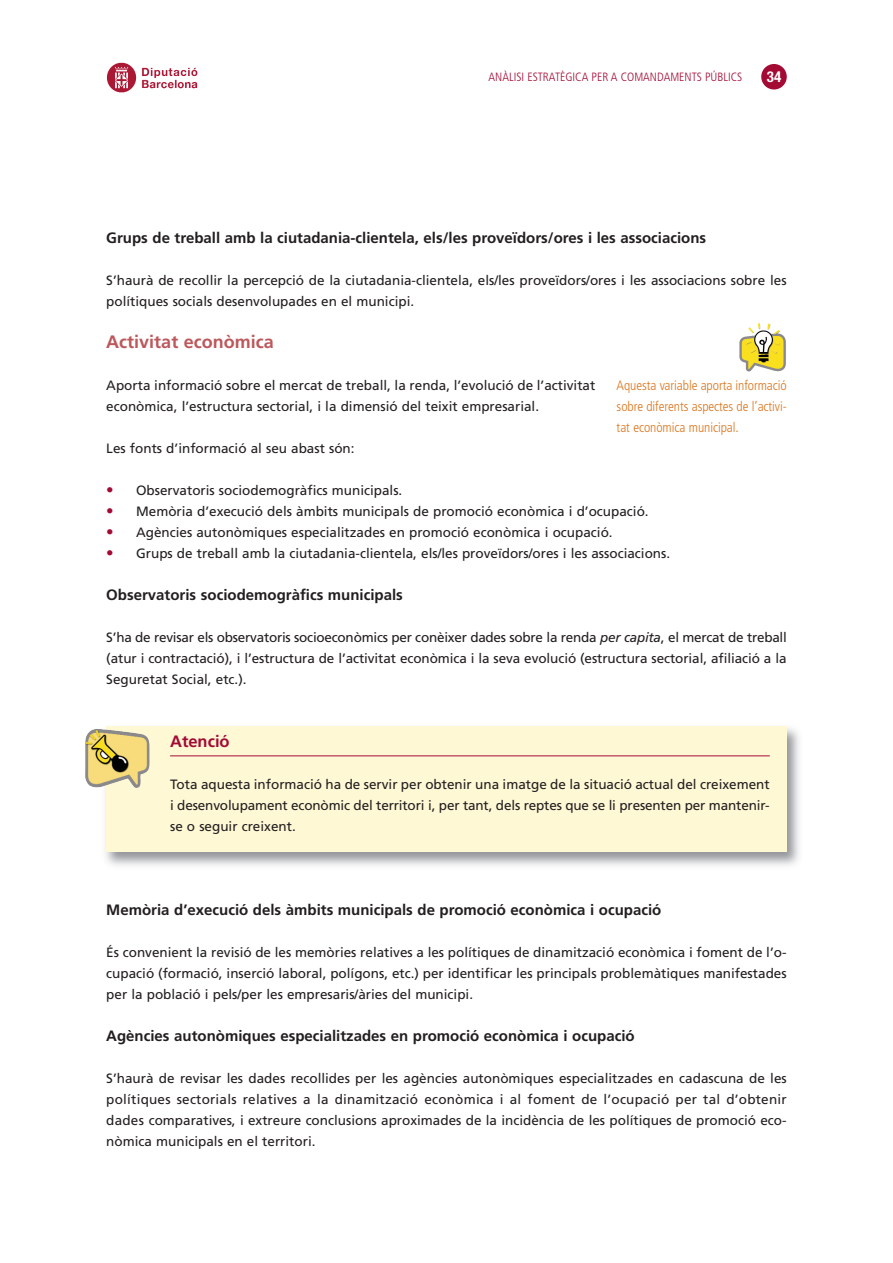
<style>
.page{position:relative;width:893px;height:1263px;background:#fff}
.page>*{position:absolute;margin:0;border:0;box-sizing:border-box;transform-origin:0 0}
.t1{font:700 18px "Frutiger LT Std";color:#bc585c}
.t2{font:700 16.5px "Frutiger LT Std";color:#a30a34}
.t3{font:700 15px "Frutiger LT Std";color:#231f20}
.t4{font:700 condensed 15px "Helvetica Neue";color:#fff}
.t5{font:13.5px/21px "Frutiger LT Std";color:#231f20;text-align:justify}
.t6{font:300 condensed 13.5px/21px "Frutiger LT Std";letter-spacing:-.005em;color:#dc751b;text-align:justify}
.t7{font:300 condensed 12px "Frutiger";color:#a30a34}
.s1{font-size:15px;color:#a30a34}
.s2{font-style:italic}
</style>
<div class="page">
<img style="left:105px;top:726px;width:694px;height:140px">
<div style="left:106px;top:727px;width:681px;height:125px;background:#fef8d5"></div>
<img style="left:85px;top:729px;width:64px;height:60px">
<hr style="left:170px;top:756px;width:600px;height:1px;background:#a30a34">
<img style="left:106px;top:62px;width:92px;height:31px">
<div style="left:761px;top:64px;width:26px;height:26px;background:#a30a34;border-radius:50%"></div>
<img style="left:739px;top:323px;width:47px;height:49px">
<p class="t7" style="left:489px;top:72px;width:255px">ANÀLISI ESTRATÈGICA PER A COMANDAMENTS PÚBLICS</p>
<p class="t4" style="left:767px;top:68px;width:16px">34</p>
<p class="t3" style="left:106px;top:232px;width:601px">Grups de treball amb la ciutadania-clientela, els/les proveïdors/ores i les associacions</p>
<p class="t5" style="left:106px;top:271px;width:682px">S’haurà de recollir la percepció de la ciutadania-clientela, els/les proveïdors/ores i les associacions sobre les polítiques socials desenvolupades en el municipi.</p>
<h1 class="t1" style="left:106px;top:335px;width:169px">Activitat econòmica</h1>
<p class="t5" style="left:106px;top:376px;width:491px">Aporta informació sobre el mercat de treball, la renda, l’evolució de l’activitat econòmica, l’estructura sectorial, i la dimensió del teixit empresarial.</p>
<p class="t5" style="left:106px;top:439px;width:250px">Les fonts d’informació al seu abast són:</p>
<p class="t5" style="left:106px;top:481px;width:298px"><span class="s1">•</span> Observatoris sociodemogràfics municipals.</p>
<p class="t5" style="left:106px;top:502px;width:544px"><span class="s1">•</span> Memòria d’execució dels àmbits municipals de promoció econòmica i d’ocupació.</p>
<p class="t5" style="left:106px;top:523px;width:508px"><span class="s1">•</span> Agències autonòmiques especialitzades en promoció econòmica i ocupació.</p>
<p class="t5" style="left:106px;top:544px;width:565px"><span class="s1">•</span> Grups de treball amb la ciutadania-clientela, els/les proveïdors/ores i les associacions.</p>
<p class="t3" style="left:106px;top:589px;width:298px">Observatoris sociodemogràfics municipals</p>
<p class="t5" style="left:106px;top:628px;width:682px">S’ha de revisar els observatoris socioeconòmics per conèixer dades sobre la renda <span class="s2">per capita</span>, el mercat de treball (atur i contractació), i l’estructura de l’activitat econòmica i la seva evolució (estructura sectorial, afiliació a la Seguretat Social, etc.).</p>
<p class="t6" style="left:617px;top:376px;width:172px">Aquesta variable aporta informació sobre diferents aspectes de l’activi&shy;tat econòmica municipal.</p>
<p class="t2" style="left:170px;top:735px;width:61px">Atenció</p>
<p class="t5" style="left:170px;top:775px;width:601px">Tota aquesta informació ha de servir per obtenir una imatge de la situació actual del creixement i desenvolupament econòmic del territori i, per tant, dels reptes que se li presenten per mantenir&shy;se o seguir creixent.</p>
<p class="t3" style="left:106px;top:904px;width:556px">Memòria d’execució dels àmbits municipals de promoció econòmica i ocupació</p>
<p class="t5" style="left:106px;top:943px;width:682px">És convenient la revisió de les memòries relatives a les polítiques de dinamització econòmica i foment de l’o&shy;cupació (formació, inserció laboral, polígons, etc.) per identificar les principals problemàtiques manifestades per la població i pels/per les empresaris/àries del municipi.</p>
<p class="t3" style="left:106px;top:1030px;width:530px">Agències autonòmiques especialitzades en promoció econòmica i ocupació</p>
<p class="t5" style="left:106px;top:1069px;width:682px">S’haurà de revisar les dades recollides per les agències autonòmiques especialitzades en cadascuna de les polítiques sectorials relatives a la dinamització econòmica i al foment de l’ocupació per tal d’obtenir dades comparatives, i extreure conclusions aproximades de la incidència de les polítiques de promoció eco&shy;nòmica municipals en el territori.</p>
</div>
